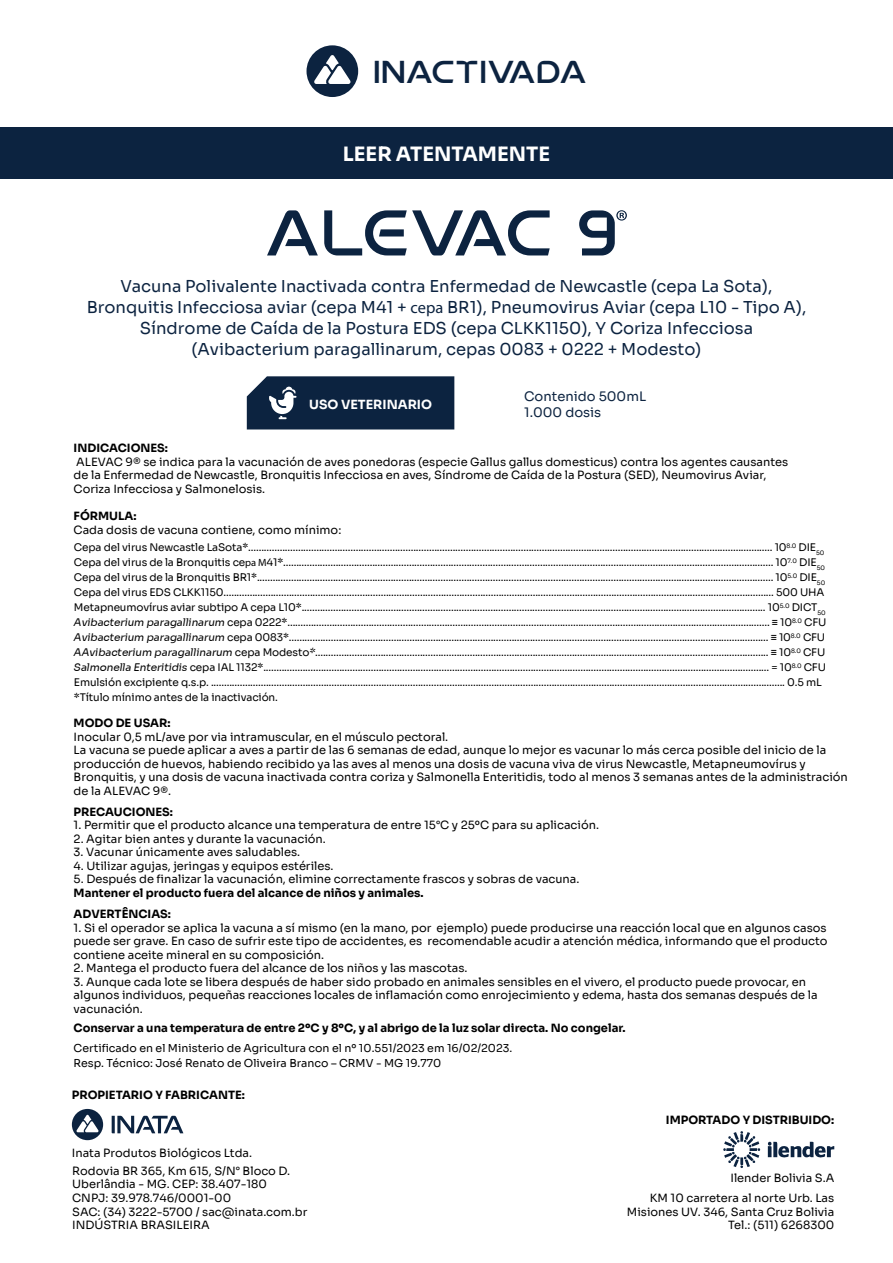
<style>
.page{position:relative;width:893px;height:1263px;background:#fff}
.page>*{position:absolute;margin:0;border:0;box-sizing:border-box;transform-origin:0 0}
.t1{font:64.8px "Nabulist";letter-spacing:-.045em;color:#0c2340}
.t2{font:31.8px "Nabulist";letter-spacing:.025em;color:#0c2340}
.t3{font:700 19.8px "Sora";color:#fff}
.t4{font:16.35px/21px "Sora";color:#0c2340;text-align:center}
.t5{font:13.05px/15.8px "Sora";color:#0c2340}
.t6{font:700 12.6px "Sora";color:#fff}
.t7{font:11.4px/13.5px "Sora";color:#000}
.t8{font:700 11.4px "Sora";color:#000}
.t9{font:10.95px/15px "Sora";color:#000}
.t10{font:10.5px/15px "Sora";letter-spacing:-.01em;color:#000}
.s1{font-family:"Myriad Pro"}
.s2{font-style:italic}
.s3{font-family:"Cascadia Code"}
</style>
<div class="page">
<svg style="left:306px;top:45px;width:52px;height:52px"></svg>
<div style="left:0;top:128px;width:893px;height:51px;background:#0c2340"></div>
<svg style="left:247px;top:376px;width:207px;height:53px;background:#1a2f4b"></svg>
<svg style="left:72px;top:1109px;width:31px;height:31px"></svg>
<svg style="left:112px;top:1116px;width:71px;height:17px"></svg>
<svg style="left:767px;top:1141px;width:67px;height:17px"></svg>
<svg style="left:723px;top:1131px;width:38px;height:37px"></svg>
<svg style="left:616px;top:210px;width:11px;height:11px"></svg>
<h2 class="t2" style="left:373px;top:55px;width:215px">INACTIVADA</h2>
<h3 class="t3" style="left:343px;top:137px;width:209px">LEER ATENTAMENTE</h3>
<h1 class="t1" style="left:266px;top:197px;width:353px">ALEVAC 9</h1>
<p class="t4" style="left:87px;top:274px;width:721px">Vacuna Polivalente Inactivada contra Enfermedad de Newcastle (cepa La Sota), Bronquitis Infecciosa aviar (cepa M41 + <span class="s1">сера</span> BR1), Pneumovirus Aviar (cepa L10 - Tipo A), Síndrome de Caída de la Postura EDS (cepa CLKK1150), Y Coriza Infecciosa (Avibacterium paragallinarum, cepas 0083 + 0222 + Modesto)</p>
<p class="t6" style="left:309px;top:394px;width:124px">USO VETERINARIO</p>
<p class="t5" style="left:524px;top:387px;width:123px">Contenido 500mL<br>1.000 dosis</p>
<p class="t8" style="left:74px;top:439px;width:96px">INDICACIONES:</p>
<p class="t7" style="left:74px;top:454px;width:716px">ALEVAC 9® se indica para la vacunación de aves ponedoras (especie Gallus gallus domesticus) contra los agentes causantes de la Enfermedad de Newcastle, Bronquitis Infecciosa en aves, Síndrome de Caída de la Postura (SED), Neumovirus Aviar,<br>Coriza Infecciosa y Salmonelosis.</p>
<p class="t8" style="left:74px;top:506px;width:64px">FÓRMULA:</p>
<p class="t7" style="left:74px;top:522px;width:269px">Cada dosis de vacuna contiene, como mínimo:</p>
<p class="t10" style="left:74px;top:539px;width:754px">Cepa del virus Newcastle LaSota*........................................................................................................................................................................................................ 10<sup>8.0</sup> DIE<sub>50<br></sub>Cepa del virus de la Bronquitis ce<span class="s1">ра М</span>41*........................................................................................................................................................................................... 10<sup>7.0</sup> DIE<sub>50<br></sub>Cepa del virus de la Bronquitis BR1*..................................................................................................................................................................................................... 10<sup>5.0</sup> DIE<sub>50<br></sub>Cepa del virus EDS CLKK1150.................................................................................................................................................................................................................. 500 UHA Metapneumovírus aviar subtipo A cepa L10*................................................................................................................................................................................. 10<sup>5.0</sup> DICT<sub>50<br></sub><span class="s2">Avibacterium paragallinarum</span> cepa 0222*........................................................................................................................................................................................ <span class="s3">≡</span> 10<sup>8.0</sup> CFU <span class="s2">Avibacterium paragallinarum</span> cepa 0083*....................................................................................................................................................................................... <span class="s3">≡</span> 10<sup>8.0</sup> CFU <span class="s2">AAvibacterium paragallinarum</span> cepa Modesto<span class="s2">*</span>............................................................................................................................................................................. <span class="s3">≡</span> 10<sup>8.0</sup> CFU <span class="s2">Salmonella Enteritidis</span> cepa IAL 1132*................................................................................................................................................................................................. = 10<sup>8.0</sup> CFU Emulsión excipiente q.s.p. ........................................................................................................................................................................................................................... 0.5 mL *Título mínimo antes de la inactivación.</p>
<p class="t8" style="left:74px;top:713px;width:98px">MODO DE USAR:</p>
<p class="t7" style="left:74px;top:729px;width:776px">Inocular 0,5 mL/ave por via intramuscular, en el músculo pectoral.<br>La vacuna se puede aplicar a aves a partir de las 6 semanas de edad, aunque lo mejor es vacunar lo más cerca posible del inicio de la producción de huevos, habiendo recibido ya las aves al menos una dosis de vacuna viva de virus Newcastle, Metapneumovírus y Bronquitis, y una dosis de vacuna inactivada contra coriza y Salmonella Enteritidis, todo al menos 3 semanas antes de la administración de la ALEVAC 9®.</p>
<p class="t8" style="left:74px;top:802px;width:101px">PRECAUCIONES:</p>
<p class="t7" style="left:74px;top:817px;width:527px">1. Permitir que el producto alcance una temperatura de entre 15°C y 25ºC para su aplicación.</p>
<p class="t7" style="left:74px;top:831px;width:254px">2. Agitar bien antes y durante la vacunación.</p>
<p class="t7" style="left:74px;top:844px;width:228px">3. Vacunar únicamente aves saludables.</p>
<p class="t7" style="left:74px;top:858px;width:261px">4. Utilizar agujas, jeringas y equipos estériles.</p>
<p class="t7" style="left:74px;top:871px;width:507px">5. Después de finalizar la vacunación, elimine correctamente frascos y sobras de vacuna.</p>
<p class="t8" style="left:74px;top:883px;width:351px">Mantener el producto fuera del alcance de niños y animales.</p>
<p class="t8" style="left:74px;top:904px;width:99px">ADVERTÊNCIAS:</p>
<p class="t7" style="left:74px;top:920px;width:755px;text-align:justify">1. Si el operador se aplica la vacuna a sí mismo (en la mano, por ejemplo) puede producirse una reacción local que en algunos casos puede ser grave. En caso de sufrir este tipo de accidentes, es recomendable acudir a atención médica, informando que el producto contiene aceite mineral en su composición.</p>
<p class="t7" style="left:74px;top:960px;width:395px">2. Mantega el producto fuera del alcance de los niños y las mascotas.</p>
<p class="t7" style="left:74px;top:974px;width:745px">3. Aunque cada lote se libera después de haber sido probado en animales sensibles en el vivero, el producto puede provocar, en algunos individuos, pequeñas reacciones locales de inflamación como enrojecimiento y edema, hasta dos semanas después de la vacunación.</p>
<p class="t8" style="left:74px;top:1018px;width:554px">Conservar a una temperatura de entre 2ºC y 8ºC, y al abrigo de la luz solar directa. No congelar.</p>
<p class="t9" style="left:74px;top:1040px;width:440px">Certificado en el Ministerio de Agricultura con el nº 10.551/2023 em 16/02/2023.<br>Resp. Técnico: José Renato de Oliveira Branco – CRMV - MG 19.770</p>
<p class="t8" style="left:72px;top:1085px;width:175px">PROPIETARIO Y FABRICANTE:</p>
<p class="t7" style="left:72px;top:1145px;width:182px">Inata Produtos Biológicos Ltda.</p>
<p class="t7" style="left:72px;top:1163px;width:237px">Rodovia BR 365, Km 615, S/N° Bloco D.<br>Uberlândia - MG. CEP: 38.407-180<br>CNPJ: 39.978.746/0001-00<br>SAC: (34) 3222-5700 / sac@inata.com.br<br>INDÚSTRIA BRASILEIRA</p>
<p class="t8" style="left:666px;top:1110px;width:170px">IMPORTADO Y DISTRIBUIDO:</p>
<p class="t7" style="left:730px;top:1170px;width:105px">Ilender Bolivia S.A</p>
<p class="t7" style="left:627px;top:1190px;width:209px;text-align:right">KM 10 carretera al norte Urb. Las<br>Misiones UV. 346, Santa Cruz Bolivia<br>Tel.: (511) 6268300</p>
</div>
